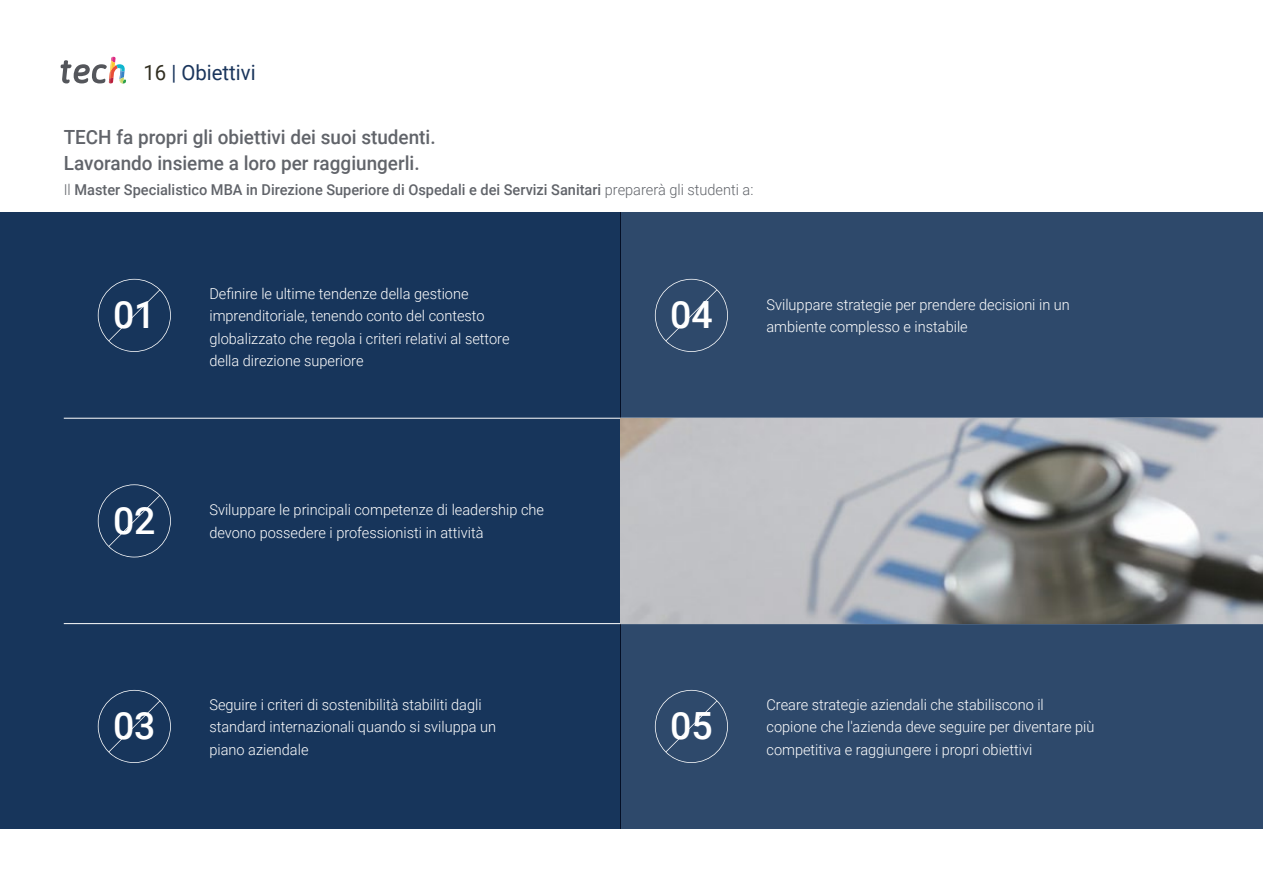
<style>
.page{position:relative;width:1263px;height:893px;background:#fff}
.page>*{position:absolute;margin:0;border:0;box-sizing:border-box;transform-origin:0 0}
.Texto{font:500 37.5px "Roboto";color:#fff}
.Sección___Pag{font:21px "Roboto";color:#1a355c}
.Subtítulo_Pag{font:500 19.5px "Roboto";color:#61646a}
.Subtítulo_Pag-2{font:300 15px/22.5px "Roboto";color:#fff}
.Texto-2{font:300 15px/22.5px "Roboto";color:#fff}
.Texto-3{font:500 15px "Roboto";color:#61646a}
.s1{color:#312e20}
.s2{font-weight:300}
</style>
<div class="page">
<svg style="left:61px;top:57px;width:65px;height:27px"></svg>
<div style="left:0;top:213px;width:621px;height:616px;background:#17355b"></div>
<div style="left:621px;top:213px;width:642px;height:616px;background:#2e496b"></div>
<svg style="left:98px;top:279px;width:73px;height:73px"></svg>
<svg style="left:98px;top:690px;width:73px;height:73px"></svg>
<svg style="left:655px;top:690px;width:73px;height:73px"></svg>
<svg style="left:98px;top:484px;width:73px;height:73px"></svg>
<svg style="left:655px;top:279px;width:73px;height:73px"></svg>
<hr style="left:64px;top:418px;width:1199px;height:1px;background:#fff">
<hr style="left:64px;top:623px;width:1199px;height:1px;background:#fff">
<img style="left:621px;top:418px;width:642px;height:206px">
<p class="Sección___Pag" style="left:144px;top:57px;width:114px"><span class="s1">16</span> | Obiettivi</p>
<p class="Subtítulo_Pag" style="left:64px;top:123px;width:373px">TECH fa propri gli obiettivi dei suoi studenti.</p>
<p class="Subtítulo_Pag" style="left:64px;top:149px;width:357px">Lavorando insieme a loro per raggiungerli.</p>
<p class="Texto-3" style="left:64px;top:179px;width:691px"><span class="s2">Il</span> Master Specialistico MBA in Direzione Superiore di Ospedali e dei Servizi Sanitari <span class="s2">preparerà gli studenti a:</span></p>
<p class="Texto" style="left:113px;top:288px;width:44px">01</p>
<p class="Subtítulo_Pag-2" style="left:209px;top:281px;width:302px">Definire le ultime tendenze della gestione imprenditoriale, tenendo conto del contesto globalizzato che regola i criteri relativi al settore della direzione superiore</p>
<p class="Texto" style="left:670px;top:288px;width:44px">04</p>
<p class="Subtítulo_Pag-2" style="left:766px;top:293px;width:305px">Sviluppare strategie per prendere decisioni in un ambiente complesso e instabile</p>
<p class="Texto" style="left:113px;top:494px;width:44px">02</p>
<p class="Subtítulo_Pag-2" style="left:209px;top:498px;width:336px">Sviluppare le principali competenze di leadership che</p>
<p class="Subtítulo_Pag-2" style="left:209px;top:521px;width:276px">devono possedere i professionisti in attività</p>
<p class="Texto-2" style="left:209px;top:692px;width:288px">Seguire i criteri di sostenibilità stabiliti dagli standard internazionali quando si sviluppa un piano aziendale</p>
<p class="Texto" style="left:113px;top:699px;width:44px">03</p>
<p class="Texto" style="left:670px;top:699px;width:44px">05</p>
<p class="Subtítulo_Pag-2" style="left:766px;top:692px;width:330px">Creare strategie aziendali che stabiliscono il copione che l'azienda deve seguire per diventare più competitiva e raggiungere i propri obiettivi</p>
</div>
